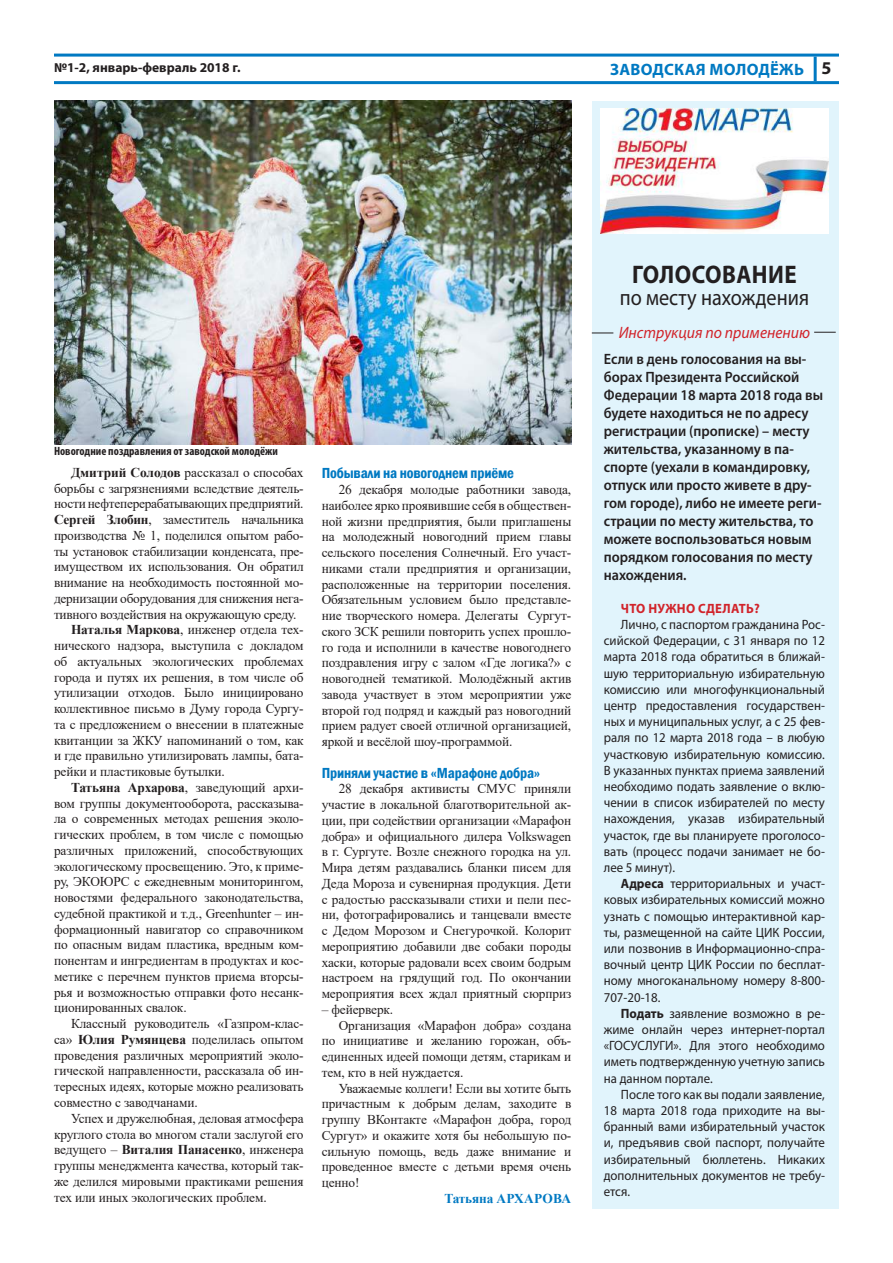
<style>
.page{position:relative;width:893px;height:1263px;background:#fff}
.page>*{position:absolute;margin:0;border:0;box-sizing:border-box;transform-origin:0 0}
.t1{font:700 25.5px "Myriad Pro";letter-spacing:.02em;color:#231f20;scale:.9 1}
.t2{font:22.5px "Myriad Pro";color:#231f20;scale:.9 1}
.t3{font:italic 16.5px "Myriad Pro";color:#d1232a;scale:.95 1}
.t4{font:700 16.5px "Myriad Pro";letter-spacing:.02em;color:#0079c2}
.t5{font:600 15px/18px "Myriad Pro";color:#231f20;scale:.95 1}
.t6{font:600 condensed 15px "Franklin Gothic";letter-spacing:-.01em;color:#0079c2}
.t7{font:13.5px/15.8px "Times New Roman";letter-spacing:-.01em;color:#231f20;text-align:justify}
.t8{font:13.5px/16.2px "Myriad Pro";color:#231f20;text-align:justify;scale:.95 1}
.t9{font:700 13.5px "Myriad Pro";color:#231f20}
.t10{font:700 13.5px "Myriad Pro";letter-spacing:.02em;color:#d1232a;scale:.95 1}
.t11{font:700 13.5px "Times New Roman";letter-spacing:-.015em;color:#0079c2}
.t12{font:700 condensed 12px "Myriad Pro";color:#231f20}
.s1{font-size:18px;color:#231f20}
.s2{font-weight:700}
</style>
<div class="page">
<hr style="left:54px;top:54px;width:785px;height:3px;background:#0079c2">
<hr style="left:814px;top:57px;width:3px;height:24px;background:#0079c2">
<hr style="left:54px;top:81px;width:785px;height:3px;background:#0079c2">
<img style="left:54px;top:100px;width:517px;height:345px">
<div style="left:592px;top:101px;width:246px;height:1107px;background:#e1f4fc"></div>
<img style="left:600px;top:109px;width:228px;height:125px">
<svg style="left:592px;top:333px;width:21px;height:1px"></svg>
<svg style="left:814px;top:332px;width:22px;height:1px"></svg>
<p class="t9" style="left:54px;top:59px;width:188px">№1-2, январь-февраль 2018 г.</p>
<p class="t4" style="left:610px;top:58px;width:223px">ЗАВОДСКАЯ МОЛОДЁЖЬ <span class="s1">5</span></p>
<p class="t12" style="left:54px;top:444px;width:225px">Новогодние поздравления от заводской молодёжи</p>
<p class="t7" style="left:71px;top:464px;width:234px"><span class="s2">Дмитрий Солодов</span> рассказал о способах</p>
<p class="t7" style="left:54px;top:480px;width:251px">борьбы с загрязнениями вследствие деятель-</p>
<p class="t7" style="left:54px;top:496px;width:251px">ностинефтеперерабатывающихпредприятий.</p>
<p class="t7" style="left:54px;top:511px;width:251px"><span class="s2">Сергей Злобин</span>, заместитель начальника</p>
<p class="t7" style="left:54px;top:527px;width:251px">производства № 1, поделился опытом рабо-</p>
<p class="t7" style="left:54px;top:543px;width:251px">ты установок стабилизации конденсата, пре-</p>
<p class="t7" style="left:54px;top:559px;width:251px">имуществом их использования. Он обратил</p>
<p class="t7" style="left:54px;top:574px;width:251px">внимание на необходимость постоянной мо-</p>
<p class="t7" style="left:54px;top:590px;width:251px">дернизации оборудования для снижения нега-</p>
<p class="t7" style="left:54px;top:606px;width:244px">тивного воздействия на окружающую среду.</p>
<p class="t7" style="left:71px;top:622px;width:234px"><span class="s2">Наталья Маркова</span>, инженер отдела тех-</p>
<p class="t7" style="left:54px;top:637px;width:251px">нического надзора, выступила с докладом</p>
<p class="t7" style="left:54px;top:653px;width:251px">об актуальных экологических проблемах</p>
<p class="t7" style="left:54px;top:669px;width:251px">города и путях их решения, в том числе об</p>
<p class="t7" style="left:54px;top:685px;width:251px">утилизации отходов. Было инициировано</p>
<p class="t7" style="left:54px;top:700px;width:251px">коллективное письмо в Думу города Сургу-</p>
<p class="t7" style="left:54px;top:716px;width:251px">та с предложением о внесении в платежные</p>
<p class="t7" style="left:54px;top:732px;width:251px">квитанции за ЖКУ напоминаний о том, как</p>
<p class="t7" style="left:54px;top:748px;width:251px">и где правильно утилизировать лампы, бата-</p>
<p class="t7" style="left:54px;top:763px;width:172px">рейки и пластиковые бутылки.</p>
<p class="t7" style="left:71px;top:779px;width:234px"><span class="s2">Татьяна Архарова</span>, заведующий архи-</p>
<p class="t7" style="left:54px;top:795px;width:251px">вом группы документооборота, рассказыва-</p>
<p class="t7" style="left:54px;top:811px;width:251px">ла о современных методах решения эколо-</p>
<p class="t7" style="left:54px;top:826px;width:251px">гических проблем, в том числе с помощью</p>
<p class="t7" style="left:54px;top:842px;width:251px">различных приложений, способствующих</p>
<p class="t7" style="left:54px;top:858px;width:251px">экологическому просвещению. Это, к приме-</p>
<p class="t7" style="left:54px;top:874px;width:251px">ру, ЭКОЮРС с ежедневным мониторингом,</p>
<p class="t7" style="left:54px;top:889px;width:251px">новостями федерального законодательства,</p>
<p class="t7" style="left:54px;top:905px;width:251px">судебной практикой и т.д., Greenhunter – ин-</p>
<p class="t7" style="left:54px;top:921px;width:251px">формационный навигатор со справочником</p>
<p class="t7" style="left:54px;top:937px;width:251px">по опасным видам пластика, вредным ком-</p>
<p class="t7" style="left:54px;top:952px;width:251px">понентам и ингредиентам в продуктах и кос-</p>
<p class="t7" style="left:54px;top:968px;width:251px">метике с перечнем пунктов приема вторсы-</p>
<p class="t7" style="left:54px;top:984px;width:251px">рья и возможностью отправки фото несанк-</p>
<p class="t7" style="left:54px;top:1000px;width:134px">ционированных свалок.</p>
<p class="t7" style="left:71px;top:1015px;width:234px">Классный руководитель «Газпром-клас-</p>
<p class="t7" style="left:54px;top:1031px;width:251px">са» <span class="s2">Юлия Румянцева</span> поделилась опытом</p>
<p class="t7" style="left:54px;top:1047px;width:251px">проведения различных мероприятий эколо-</p>
<p class="t7" style="left:54px;top:1063px;width:251px">гической направленности, рассказала об ин-</p>
<p class="t7" style="left:54px;top:1078px;width:251px">тересных идеях, которые можно реализовать</p>
<p class="t7" style="left:54px;top:1094px;width:145px">совместно с заводчанами.</p>
<p class="t7" style="left:71px;top:1110px;width:234px">Успех и дружелюбная, деловая атмосфера</p>
<p class="t7" style="left:54px;top:1126px;width:251px">круглого стола во многом стали заслугой его</p>
<p class="t7" style="left:54px;top:1141px;width:251px">ведущего – <span class="s2">Виталия Панасенко</span>, инженера</p>
<p class="t7" style="left:54px;top:1157px;width:251px">группы менеджмента качества, который так-</p>
<p class="t7" style="left:54px;top:1173px;width:251px">же делился мировыми практиками решения</p>
<p class="t7" style="left:54px;top:1189px;width:214px">тех или иных экологических проблем.</p>
<p class="t6" style="left:322px;top:463px;width:194px">Побывали на новогоднем приёме</p>
<p class="t7" style="left:322px;top:481px;width:251px;text-indent:17px">26 декабря молодые работники завода, наиболее ярко проявившие себя в обществен&shy;ной жизни предприятия, были приглашены на молодежный новогодний прием главы сельского поселения Солнечный. Его участ&shy;никами стали предприятия и организации, расположенные на территории поселения.<br>Обязательным условием было представле&shy;ние творческого номера. Делегаты Сургут&shy;ского ЗСК решили повторить успех прошло&shy;го года и исполнили в качестве новогоднего поздравления игру с залом «Где логика?» с новогодней тематикой. Молодёжный актив завода участвует в этом мероприятии уже второй год подряд и каждый раз новогодний прием радует своей отличной организацией, яркой и весёлой шоу-программой.</p>
<p class="t6" style="left:322px;top:762px;width:220px">Приняли участие в «Марафоне добра»</p>
<p class="t7" style="left:322px;top:780px;width:251px;text-indent:17px">28 декабря активисты СМУС приняли участие в локальной благотворительной ак&shy;ции, при содействии организации «Марафон добра» и официального дилера Volkswagen в г. Сургуте. Возле снежного городка на ул.<br>Мира детям раздавались бланки писем для Деда Мороза и сувенирная продукция. Дети с радостью рассказывали стихи и пели пес&shy;ни, фотографировались и танцевали вместе с Дедом Морозом и Снегурочкой. Колорит мероприятию добавили две собаки породы хаски, которые радовали всех своим бодрым настроем на грядущий год. По окончании мероприятия всех ждал приятный сюрприз</p>
<p class="t7" style="left:322px;top:1001px;width:73px">– фейерверк.</p>
<p class="t7" style="left:339px;top:1017px;width:234px">Организация «Марафон добра» создана</p>
<p class="t7" style="left:322px;top:1032px;width:251px">по инициативе и желанию горожан, объ-</p>
<p class="t7" style="left:322px;top:1048px;width:251px">единенных идеей помощи детям, старикам и</p>
<p class="t7" style="left:322px;top:1064px;width:143px">тем, кто в ней нуждается.</p>
<p class="t7" style="left:339px;top:1080px;width:234px">Уважаемые коллеги! Если вы хотите быть</p>
<p class="t7" style="left:322px;top:1095px;width:251px">причастным к добрым делам, заходите в</p>
<p class="t7" style="left:322px;top:1111px;width:251px">группу ВКонтакте «Марафон добра, город</p>
<p class="t7" style="left:322px;top:1127px;width:251px">Сургут» и окажите хотя бы небольшую по-</p>
<p class="t7" style="left:322px;top:1143px;width:251px">сильную помощь, ведь даже внимание и</p>
<p class="t7" style="left:322px;top:1158px;width:251px">проведенное вместе с детьми время очень</p>
<p class="t7" style="left:322px;top:1174px;width:39px">ценно!</p>
<p class="t11" style="left:444px;top:1188px;width:128px">Татьяна АРХАРОВА</p>
<h1 class="t1" style="left:632px;top:258px;width:185px">ГОЛОСОВАНИЕ</h1>
<h2 class="t2" style="left:620px;top:284px;width:212px">по месту нахождения</h2>
<p class="t3" style="left:619px;top:322px;width:203px">Инструкция по применению</p>
<p class="t5" style="left:604px;top:350px;width:232px">Если в день голосования на вы&shy;борах Президента Российской<br>Федерации 18 марта 2018 года вы будете находиться не по адресу регистрации (прописке) – месту жительства, указанному в па&shy;спорте (уехали в командировку, отпуск или просто живете в дру&shy;гом городе), либо не имеете реги&shy;страции по месту жительства, то можете воспользоваться новым порядком голосования по месту нахождения.</p>
<p class="t10" style="left:621px;top:599px;width:148px">ЧТО НУЖНО СДЕЛАТЬ?</p>
<p class="t8" style="left:604px;top:616px;width:234px;text-indent:17px">Лично, с паспортом гражданина Рос&shy;сийской Федерации, с 31 января по 12 марта 2018 года обратиться в ближай&shy;шую территориальную избирательную комиссию или многофункциональный центр предоставления государствен&shy;ных и муниципальных услуг, а с 25 фев&shy;раля по 12 марта 2018 года – в любую участковую избирательную комиссию.<br>В указанных пунктах приема заявлений необходимо подать заявление о вклю&shy;чении в список избирателей по месту нахождения, указав избирательный участок, где вы планируете проголосо&shy;вать (процесс подачи занимает не бо&shy;лее 5 минут).</p>
<p class="t8" style="left:604px;top:875px;width:234px;text-indent:17px"><span class="s2">Адреса</span> территориальных и участ&shy;ковых избирательных комиссий можно узнать с помощью интерактивной кар&shy;ты, размещенной на сайте ЦИК России, или позвонив в Информационно-спра&shy;вочный центр ЦИК России по бесплат&shy;ному многоканальному номеру 8-800- 707-20-18.</p>
<p class="t8" style="left:604px;top:1005px;width:234px;text-indent:17px"><span class="s2">Подать</span> заявление возможно в ре&shy;жиме онлайн через интернет-портал «ГОСУСЛУГИ». Для этого необходимо иметь подтвержденную учетную запись на данном портале.</p>
<p class="t8" style="left:604px;top:1086px;width:234px;text-indent:17px">После того как вы подали заявление, 18 марта 2018 года приходите на вы&shy;бранный вами избирательный участок и, предъявив свой паспорт, получайте избирательный бюллетень. Никаких дополнительных документов не требу&shy;ется.</p>
</div>
